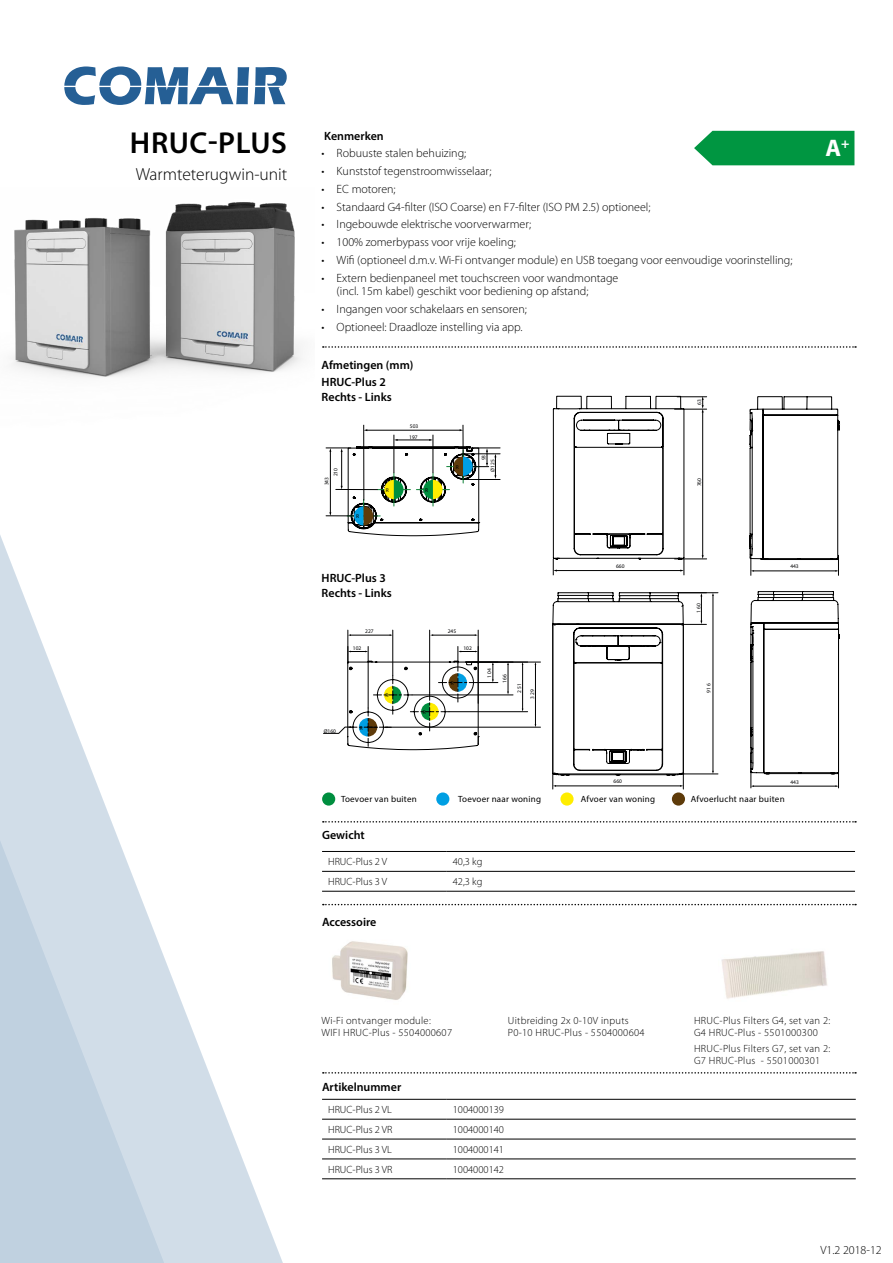
<style>
.page{position:relative;width:893px;height:1263px;background:#fff}
.page>*{position:absolute;margin:0;border:0;box-sizing:border-box;transform-origin:0 0}
.t1{font:600 30.45px "Myriad Pro";letter-spacing:.02em;color:#000}
.t2{font:700 24px "Myriad Pro";color:#fff}
.t3{font:300 17.55px "Myriad Pro";color:#000}
.t4{font:300 12px/13.5px "Myriad Pro";color:#000}
.t5{font:600 12px/14.4px "Myriad Pro";color:#000}
.t6{font:300 10.5px/12px "Myriad Pro";letter-spacing:.025em;color:#000}
.t7{font:300 10.5px "Myriad Pro";color:#000}
.t8{font:9px "Myriad Pro";letter-spacing:.025em;color:#000}
.t9{font:5.55px/10.9px "Myriad Pro";color:#010203}
.t10{font:5.55px "Myriad Pro";color:#000}
</style>
<div class="page">
<svg style="left:171px;top:975px;width:112px;height:288px"></svg>
<svg style="left:0;top:535px;width:171px;height:728px"></svg>
<svg style="left:64px;top:66px;width:223px;height:39px"></svg>
<hr style="left:322px;top:851px;width:125px;height:1px;background:#000">
<hr style="left:447px;top:851px;width:408px;height:1px;background:#000">
<hr style="left:322px;top:871px;width:125px;height:1px;background:#000">
<hr style="left:447px;top:871px;width:408px;height:1px;background:#000">
<hr style="left:322px;top:891px;width:125px;height:1px;background:#000">
<hr style="left:447px;top:891px;width:408px;height:1px;background:#000">
<hr style="left:322px;top:1099px;width:125px;height:1px;background:#000">
<hr style="left:447px;top:1099px;width:409px;height:1px;background:#000">
<hr style="left:322px;top:1119px;width:125px;height:1px;background:#000">
<hr style="left:447px;top:1119px;width:409px;height:1px;background:#000">
<hr style="left:322px;top:1139px;width:125px;height:1px;background:#000">
<hr style="left:447px;top:1139px;width:409px;height:1px;background:#000">
<hr style="left:322px;top:1159px;width:125px;height:1px;background:#000">
<hr style="left:447px;top:1159px;width:409px;height:1px;background:#000">
<hr style="left:322px;top:1178px;width:125px;height:1px;background:#000">
<hr style="left:447px;top:1178px;width:409px;height:1px;background:#000">
<svg style="left:323px;top:821px;width:533px;height:1px"></svg>
<svg style="left:323px;top:346px;width:533px;height:2px"></svg>
<svg style="left:323px;top:904px;width:533px;height:1px"></svg>
<svg style="left:323px;top:1072px;width:533px;height:1px"></svg>
<hr style="left:367px;top:430px;width:93px;height:1px;background:#000">
<hr style="left:394px;top:435px;width:1px;height:38px;background:#000">
<hr style="left:363px;top:425px;width:1px;height:75px;background:#000">
<hr style="left:463px;top:425px;width:1px;height:30px;background:#000">
<hr style="left:433px;top:435px;width:1px;height:38px;background:#000">
<svg style="left:326px;top:439px;width:174px;height:97px"></svg>
<hr style="left:702px;top:412px;width:1px;height:144px;background:#000">
<svg style="left:702px;top:397px;width:2px;height:15px"></svg>
<svg style="left:553px;top:396px;width:132px;height:179px"></svg>
<svg style="left:749px;top:396px;width:91px;height:179px"></svg>
<hr style="left:751px;top:544px;width:1px;height:31px;background:#000">
<hr style="left:677px;top:396px;width:30px;height:1px;background:#000">
<hr style="left:675px;top:409px;width:32px;height:1px;background:#000">
<hr style="left:675px;top:559px;width:32px;height:1px;background:#000">
<hr style="left:555px;top:786px;width:126px;height:1px;background:#000">
<hr style="left:552px;top:625px;width:1px;height:164px;background:#000">
<hr style="left:683px;top:625px;width:1px;height:164px;background:#000">
<hr style="left:683px;top:774px;width:35px;height:1px;background:#000">
<hr style="left:678px;top:592px;width:40px;height:1px;background:#000">
<svg style="left:552px;top:592px;width:154px;height:184px"></svg>
<svg style="left:557px;top:595px;width:162px;height:179px"></svg>
<hr style="left:753px;top:786px;width:83px;height:1px;background:#000">
<hr style="left:838px;top:629px;width:1px;height:159px;background:#000">
<hr style="left:751px;top:662px;width:1px;height:126px;background:#000">
<svg style="left:750px;top:591px;width:90px;height:183px"></svg>
<hr style="left:803px;top:594px;width:30px;height:1px;background:#000">
<hr style="left:433px;top:635px;width:42px;height:1px;background:#000">
<hr style="left:478px;top:630px;width:1px;height:73px;background:#000">
<hr style="left:429px;top:630px;width:1px;height:62px;background:#000">
<hr style="left:350px;top:635px;width:40px;height:1px;background:#000">
<hr style="left:348px;top:630px;width:1px;height:33px;background:#000">
<hr style="left:392px;top:630px;width:1px;height:46px;background:#000">
<hr style="left:522px;top:664px;width:1px;height:45px;background:#000">
<hr style="left:449px;top:711px;width:79px;height:1px;background:#000">
<svg style="left:507px;top:663px;width:2px;height:32px"></svg>
<hr style="left:458px;top:695px;width:55px;height:1px;background:#000">
<hr style="left:535px;top:664px;width:1px;height:61px;background:#000">
<hr style="left:466px;top:662px;width:74px;height:1px;background:#000">
<hr style="left:430px;top:727px;width:110px;height:1px;background:#000">
<svg style="left:323px;top:646px;width:175px;height:104px"></svg>
<img style="left:12px;top:202px;width:290px;height:176px">
<img style="left:332px;top:941px;width:76px;height:59px">
<img style="left:721px;top:951px;width:106px;height:48px">
<div style="left:694px;top:131px;width:160px;height:34px;background:#009641"></div>
<div style="left:672px;top:792px;width:13px;height:14px;background:#5e3b0a;border-radius:50%"></div>
<div style="left:560px;top:792px;width:14px;height:14px;background:#ffed00;border-radius:50%"></div>
<div style="left:322px;top:792px;width:13px;height:14px;background:#008e3f;border-radius:50%"></div>
<div style="left:436px;top:792px;width:13px;height:14px;background:#009fe3;border-radius:50%"></div>
<h1 class="t1" style="left:130px;top:124px;width:159px">HRUC-PLUS</h1>
<h3 class="t3" style="left:136px;top:163px;width:153px">Warmteterugwin-unit</h3>
<p class="t5" style="left:324px;top:128px;width:61px">Kenmerken</p>
<p class="t4" style="left:322px;top:146px;width:146px">• Robuuste stalen behuizing;</p>
<p class="t4" style="left:322px;top:164px;width:171px">• Kunststof tegenstroomwisselaar;</p>
<p class="t4" style="left:322px;top:182px;width:76px">• EC motoren;</p>
<p class="t4" style="left:322px;top:200px;width:330px">• Standaard G4-filter (ISO Coarse) en F7-filter (ISO PM 2.5) optioneel;</p>
<p class="t4" style="left:322px;top:217px;width:211px">• Ingebouwde elektrische voorverwarmer;</p>
<p class="t4" style="left:322px;top:235px;width:196px">• 100% zomerbypass voor vrije koeling;</p>
<p class="t4" style="left:322px;top:253px;width:472px">• Wifi (optioneel d.m.v. Wi-Fi ontvanger module) en USB toegang voor eenvoudige voorinstelling;</p>
<p class="t4" style="left:337px;top:271px;width:283px;text-indent:-15px">• Extern bedienpaneel met touchscreen voor wandmontage (incl. 15m kabel) geschikt voor bediening op afstand;</p>
<p class="t4" style="left:322px;top:302px;width:207px">• Ingangen voor schakelaars en sensoren;</p>
<p class="t4" style="left:322px;top:320px;width:203px">• Optioneel: Draadloze instelling via app.</p>
<p class="t5" style="left:322px;top:358px;width:93px">Afmetingen (mm)</p>
<p class="t5" style="left:322px;top:375px;width:72px">HRUC-Plus 2<br>Rechts - Links</p>
<p class="t9" style="left:330px;top:476px;width:10px;rotate:-90deg">210</p>
<p class="t9" style="left:321px;top:485px;width:10px;rotate:-90deg">343</p>
<p class="t9" style="left:409px;top:421px;width:11px">503<br>197</p>
<p class="t10" style="left:356px;top:513px;width:4px">R</p>
<p class="t10" style="left:386px;top:487px;width:4px">R</p>
<p class="t10" style="left:425px;top:487px;width:4px">R</p>
<p class="t10" style="left:456px;top:463px;width:4px">R</p>
<p class="t9" style="left:479px;top:472px;width:18px;line-height:8.9px;text-indent:11px;rotate:-90deg">93<br>Ø125</p>
<p class="t5" style="left:322px;top:571px;width:72px">HRUC-Plus 3<br>Rechts - Links</p>
<p class="t9" style="left:324px;top:725px;width:14px">Ø160</p>
<p class="t9" style="left:365px;top:625px;width:10px">227</p>
<p class="t9" style="left:448px;top:625px;width:10px">245</p>
<p class="t9" style="left:353px;top:643px;width:10px">102</p>
<p class="t9" style="left:463px;top:643px;width:10px">102</p>
<p class="t10" style="left:360px;top:725px;width:4px">R</p>
<p class="t10" style="left:385px;top:691px;width:4px">R</p>
<p class="t10" style="left:423px;top:708px;width:4px">R</p>
<p class="t10" style="left:451px;top:680px;width:4px">R</p>
<p class="t9" style="left:484px;top:678px;width:11px;rotate:-90deg">104</p>
<p class="t9" style="left:499px;top:683px;width:11px;rotate:-90deg">166</p>
<p class="t9" style="left:514px;top:693px;width:11px;rotate:-90deg">251</p>
<p class="t9" style="left:527px;top:699px;width:11px;rotate:-90deg">329</p>
<p class="t9" style="left:616px;top:560px;width:10px">660</p>
<p class="t9" style="left:614px;top:776px;width:10px">660</p>
<p class="t9" style="left:694px;top:405px;width:7px;rotate:-90deg">63</p>
<p class="t9" style="left:694px;top:486px;width:10px;rotate:-90deg">760</p>
<p class="t9" style="left:693px;top:612px;width:11px;rotate:-90deg">160</p>
<p class="t9" style="left:703px;top:693px;width:11px;rotate:-90deg">916</p>
<p class="t9" style="left:790px;top:561px;width:10px">443</p>
<p class="t9" style="left:790px;top:776px;width:10px">443</p>
<p class="t8" style="left:341px;top:794px;width:77px">Toevoer van buiten</p>
<p class="t8" style="left:458px;top:794px;width:84px">Toevoer naar woning</p>
<p class="t8" style="left:581px;top:794px;width:76px">Afvoer van woning</p>
<p class="t8" style="left:691px;top:794px;width:95px">Afvoerlucht naar buiten</p>
<p class="t5" style="left:322px;top:827px;width:44px">Gewicht</p>
<p class="t7" style="left:328px;top:855px;width:61px">HRUC-Plus 2 V</p>
<p class="t6" style="left:453px;top:856px;width:31px">40,3 kg</p>
<p class="t7" style="left:328px;top:875px;width:61px">HRUC-Plus 3 V</p>
<p class="t6" style="left:453px;top:876px;width:31px">42,3 kg</p>
<p class="t5" style="left:322px;top:915px;width:56px">Accessoire</p>
<h2 class="t2" style="left:825px;top:132px;width:26px">A<sup>+</sup></h2>
<p class="t6" style="left:322px;top:1014px;width:132px">Wi-Fi ontvanger module:<br>WIFI HRUC-Plus - 5504000607</p>
<p class="t5" style="left:322px;top:1079px;width:81px">Artikelnummer</p>
<p class="t6" style="left:508px;top:1014px;width:138px">Uitbreiding 2x 0-10V inputs<br>P0-10 HRUC-Plus - 5504000604</p>
<p class="t7" style="left:328px;top:1103px;width:65px">HRUC-Plus 2 VL</p>
<p class="t7" style="left:453px;top:1103px;width:53px">1004000139</p>
<p class="t7" style="left:328px;top:1123px;width:66px">HRUC-Plus 2 VR</p>
<p class="t7" style="left:453px;top:1123px;width:53px">1004000140</p>
<p class="t7" style="left:328px;top:1143px;width:65px">HRUC-Plus 3 VL</p>
<p class="t7" style="left:453px;top:1143px;width:53px">1004000141</p>
<p class="t7" style="left:328px;top:1163px;width:66px">HRUC-Plus 3 VR</p>
<p class="t7" style="left:453px;top:1163px;width:53px">1004000142</p>
<p class="t6" style="left:694px;top:1014px;width:138px">HRUC-Plus Filters G4, set van 2:<br>G4 HRUC-Plus - 5501000300</p>
<p class="t6" style="left:694px;top:1042px;width:138px">HRUC-Plus Filters G7, set van 2:<br>G7 HRUC-Plus - 5501000301</p>
<p class="t4" style="left:820px;top:1243px;width:63px">V1.2 2018-12</p>
</div>
